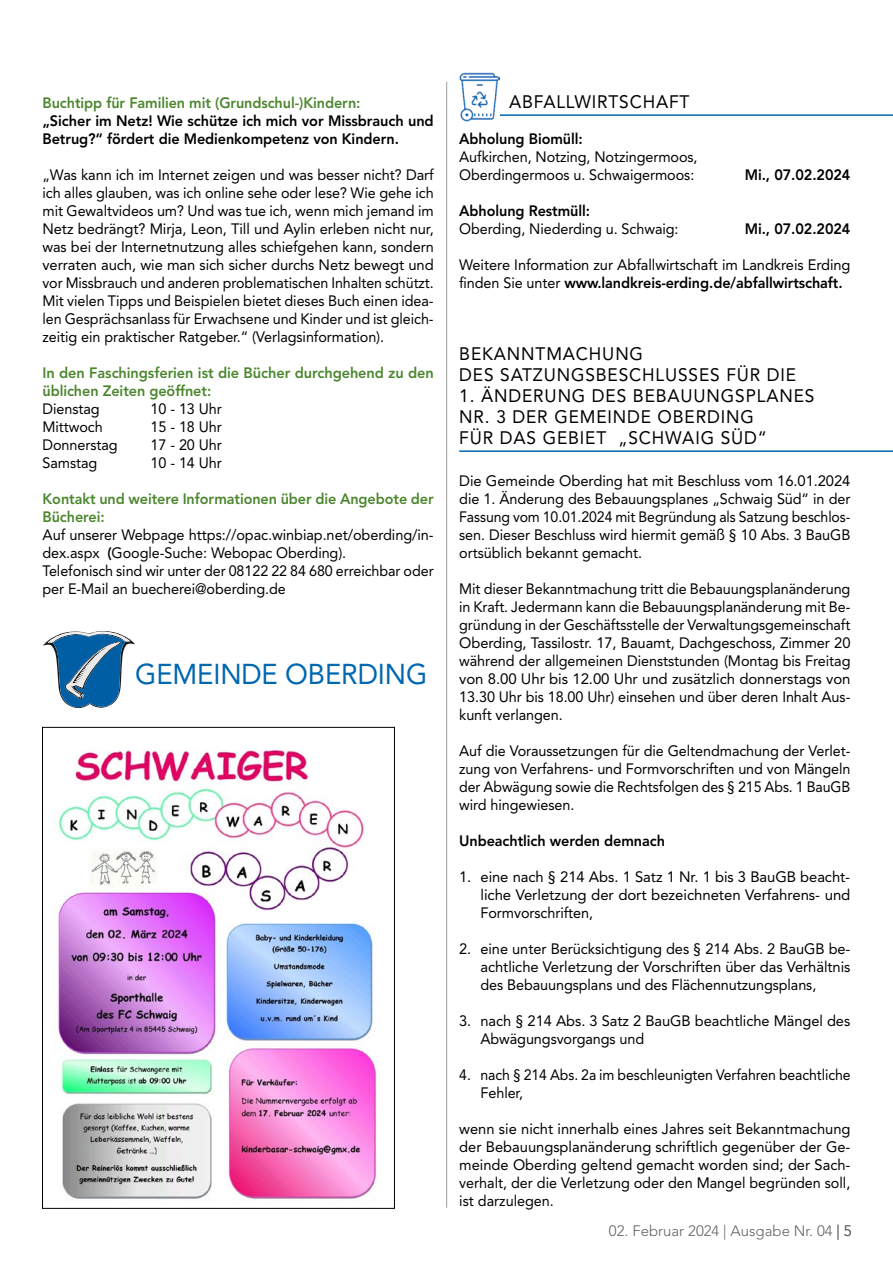
<style>
.page{position:relative;width:893px;height:1263px;background:#fff}
.page>*{position:absolute;margin:0;border:0;box-sizing:border-box;transform-origin:0 0}
.t1{font:28.5px "Avenir LT Std";letter-spacing:-.005em;color:#0067b1;scale:.96 1}
.t2{font:18px/21px "Avenir LT Std";letter-spacing:.05em;color:#000;scale:.96 1}
.t3{font:15px/18px "Avenir LT Std";letter-spacing:-.005em;color:#000;text-align:justify}
.t4{font:15px/18px "Avenir LT Std";letter-spacing:-.005em;color:#000;text-align:justify;scale:.96 1}
.t5{font:800 15px/18px "Avenir LT Std";letter-spacing:-.005em;color:#4c872f;scale:.96 1}
.t6{font:800 15px/18px "Avenir LT Std";letter-spacing:-.005em;color:#000}
.t7{font:800 15px "Avenir LT Std";letter-spacing:-.005em;color:#000;scale:.96 1}
.t8{font:800 15px/18px "Avenir LT Std";letter-spacing:-.005em;color:#4c872f}
.t9{font:15px/18px "Avenir LT Std";letter-spacing:-.005em;color:#000;scale:.94 1}
.t10{font:300 15px "Avenir LT Std";color:#646363}
.s1{font-weight:800}
</style>
<div class="page">
<hr style="left:446px;top:81px;width:1px;height:1127px;background:#9d9d9c">
<svg style="left:43px;top:631px;width:92px;height:77px"></svg>
<hr style="left:459px;top:114px;width:434px;height:2px;background:#0067b1">
<hr style="left:459px;top:450px;width:434px;height:2px;background:#0067b1">
<img style="left:459px;top:73px;width:41px;height:49px">
<img style="left:58px;top:750px;width:319px;height:449px">
<p class="t5" style="left:43px;top:94px;width:333px">Buchtipp für Familien mit (Grundschul-)Kindern:</p>
<p class="t6" style="left:43px;top:112px;width:393px">„Sicher im Netz! Wie schütze ich mich vor Missbrauch und<br>Betrug?“ fördert die Medienkompetenz von Kindern.</p>
<p class="t3" style="left:43px;top:166px;width:393px">„Was kann ich im Internet zeigen und was besser nicht? Darf ich alles glauben, was ich online sehe oder lese? Wie gehe ich mit Gewaltvideos um? Und was tue ich, wenn mich jemand im Netz bedrängt? Mirja, Leon, Till und Aylin erleben nicht nur, was bei der Internetnutzung alles schiefgehen kann, sondern verraten auch, wie man sich sicher durchs Netz bewegt und vor Missbrauch und anderen problematischen Inhalten schützt.<br>Mit vielen Tipps und Beispielen bietet dieses Buch einen idea&shy;len Gesprächsanlass für Erwachsene und Kinder und ist gleich&shy;zeitig ein praktischer Ratgeber.“ (Verlagsinformation).</p>
<p class="t8" style="left:43px;top:364px;width:393px">In den Faschingsferien ist die Bücher durchgehend zu den üblichen Zeiten geöffnet:</p>
<p class="t4" style="left:43px;top:400px;width:61px">Dienstag</p>
<p class="t4" style="left:151px;top:400px;width:76px">10 - 13 Uhr</p>
<p class="t4" style="left:43px;top:418px;width:64px">Mittwoch</p>
<p class="t4" style="left:151px;top:418px;width:76px">15 - 18 Uhr</p>
<p class="t4" style="left:43px;top:436px;width:80px">Donnerstag</p>
<p class="t4" style="left:151px;top:436px;width:76px">17 - 20 Uhr</p>
<p class="t4" style="left:43px;top:454px;width:59px">Samstag</p>
<p class="t4" style="left:151px;top:454px;width:76px">10 - 14 Uhr</p>
<p class="t5" style="left:43px;top:490px;width:409px">Kontakt und weitere Informationen über die Angebote der<br>Bücherei:</p>
<p class="t3" style="left:43px;top:526px;width:393px;text-align:left">Auf unserer Webpage https://opac.winbiap.net/oberding/in&shy;dex.aspx <span class="s1">(</span>Google-Suche: Webopac Oberding).<br>Telefonisch sind wir unter der 08122 22 84 680 erreichbar oder per E-Mail an buecherei@oberding.de</p>
<h1 class="t1" style="left:135px;top:658px;width:306px">GEMEINDE OBERDING</h1>
<p class="t2" style="left:509px;top:91px;width:189px">ABFALLWIRTSCHAFT</p>
<p class="t7" style="left:459px;top:130px;width:130px">Abholung Biomüll:</p>
<p class="t4" style="left:459px;top:148px;width:250px">Aufkirchen, Notzing, Notzingermoos,<br>Oberdingermoos u. Schwaigermoos:</p>
<p class="t7" style="left:745px;top:166px;width:112px">Mi., 07.02.2024</p>
<p class="t7" style="left:459px;top:202px;width:138px">Abholung Restmüll:</p>
<p class="t4" style="left:459px;top:220px;width:230px">Oberding, Niederding u. Schwaig:</p>
<p class="t7" style="left:745px;top:220px;width:112px">Mi., 07.02.2024</p>
<p class="t3" style="left:459px;top:256px;width:393px">Weitere Information zur Abfallwirtschaft im Landkreis Erding finden Sie unter <span class="s1">www.landkreis-erding.de/abfallwirtschaft.</span></p>
<p class="t2" style="left:459px;top:343px;width:352px">BEKANNTMACHUNG<br>DES SATZUNGSBESCHLUSSES FÜR DIE</p>
<p class="t2" style="left:459px;top:385px;width:371px">1. ÄNDERUNG DES BEBAUUNGSPLANES<br>NR. 3 DER GEMEINDE OBERDING<br>FÜR DAS GEBIET „SCHWAIG SÜD“</p>
<p class="t3" style="left:459px;top:472px;width:393px">Die Gemeinde Oberding hat mit Beschluss vom 16.01.2024 die 1. Änderung des Bebauungsplanes „Schwaig Süd“ in der Fassung vom 10.01.2024 mit Begründung als Satzung beschlos&shy;sen. Dieser Beschluss wird hiermit gemäß § 10 Abs. 3 BauGB ortsüblich bekannt gemacht.</p>
<p class="t4" style="left:459px;top:580px;width:409px">Mit dieser Bekanntmachung tritt die Bebauungsplanänderung in Kraft. Jedermann kann die Bebauungsplanänderung mit Be&shy;gründung in der Geschäftsstelle der Verwaltungsgemeinschaft Oberding, Tassilostr. 17, Bauamt, Dachgeschoss, Zimmer 20 während der allgemeinen Dienststunden (Montag bis Freitag von 8.00 Uhr bis 12.00 Uhr und zusätzlich donnerstags von 13.30 Uhr bis 18.00 Uhr) einsehen und über deren Inhalt Aus&shy;kunft verlangen.</p>
<p class="t4" style="left:459px;top:742px;width:409px">Auf die Voraussetzungen für die Geltendmachung der Verlet&shy;zung von Verfahrens- und Formvorschriften und von Mängeln der Abwägung sowie die Rechtsfolgen des § 215 Abs. 1 BauGB wird hingewiesen.</p>
<p class="t7" style="left:459px;top:832px;width:216px">Unbeachtlich werden demnach</p>
<p class="t3" style="left:480px;top:868px;width:371px;text-indent:-21px">1. eine nach § 214 Abs. 1 Satz 1 Nr. 1 bis 3 BauGB beacht&shy;liche Verletzung der dort bezeichneten Verfahrens- und Formvorschriften,</p>
<p class="t3" style="left:480px;top:940px;width:371px;text-indent:-21px">2. eine unter Berücksichtigung des § 214 Abs. 2 BauGB be&shy;achtliche Verletzung der Vorschriften über das Verhältnis des Bebauungsplans und des Flächennutzungsplans,</p>
<p class="t3" style="left:480px;top:1012px;width:371px;text-indent:-21px">3. nach § 214 Abs. 3 Satz 2 BauGB beachtliche Mängel des<br>Abwägungsvorgangs und</p>
<p class="t9" style="left:480px;top:1066px;width:395px;text-indent:-21px">4. nach § 214 Abs. 2a im beschleunigten Verfahren beachtliche<br>Fehler,</p>
<p class="t3" style="left:459px;top:1120px;width:393px">wenn sie nicht innerhalb eines Jahres seit Bekanntmachung der Bebauungsplanänderung schriftlich gegenüber der Ge&shy;meinde Oberding geltend gemacht worden sind; der Sach&shy;verhalt, der die Verletzung oder den Mangel begründen soll, ist darzulegen.</p>
<p class="t10" style="left:609px;top:1222px;width:244px">02. Februar 2024 | Ausgabe Nr. 04 | 5</p>
</div>
